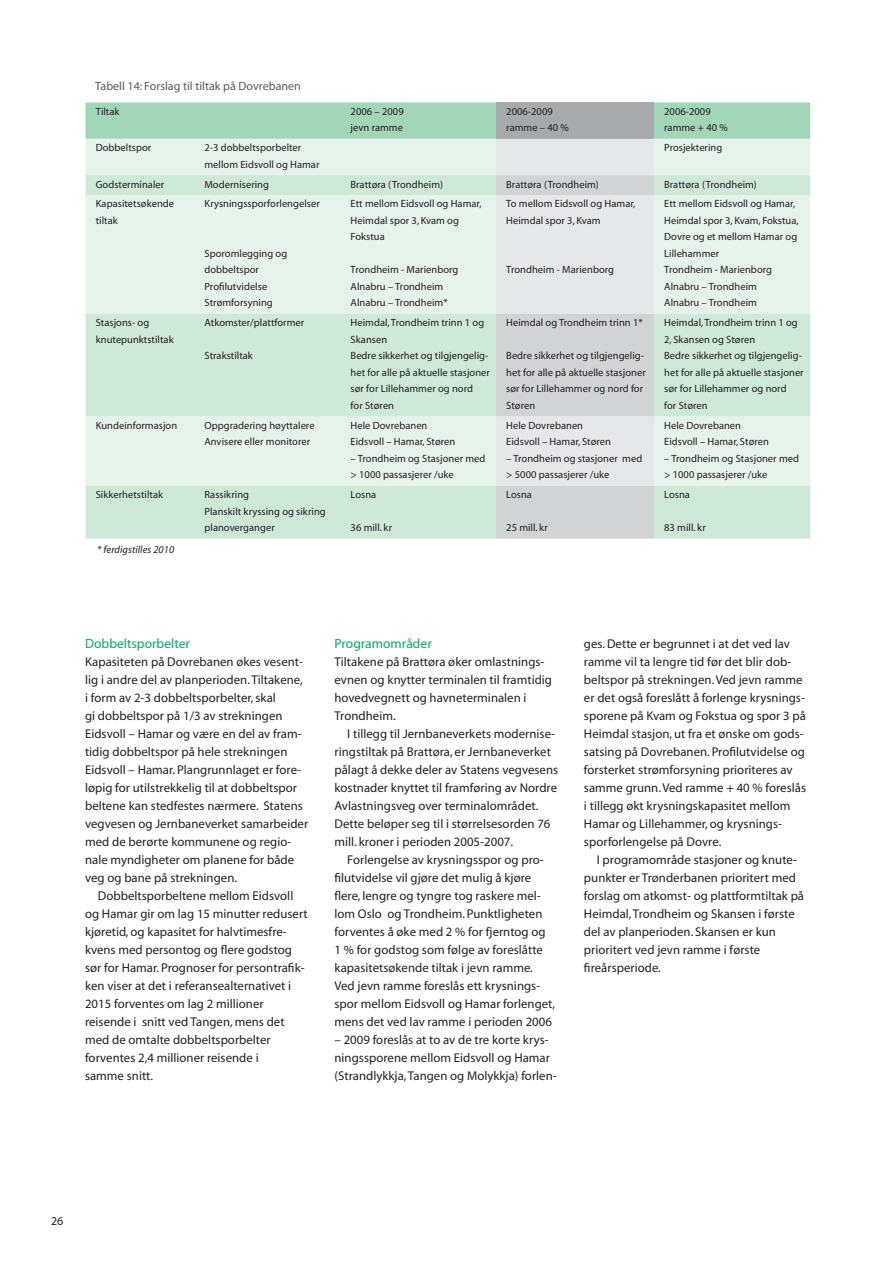
<style>
.page{position:relative;width:893px;height:1263px;background:#fff}
.page>*{position:absolute;margin:0;border:0;box-sizing:border-box;transform-origin:0 0}
.t1{font:13.5px "Myriad";letter-spacing:.005em;color:#00ab65}
.t2{font:12.75px/18px "Myriad";letter-spacing:.005em;color:#231f20}
.t3{font:12px "Myriad";letter-spacing:.005em;color:#58595b}
.t4{font:12px "Myriad";color:#231f20}
.t5{font:10.5px/16.5px "Myriad";letter-spacing:.005em;color:#231f20}
.t6{font:italic 10.5px "Myriad";letter-spacing:.005em;color:#231f20}
</style>
<div class="page">
<div style="left:85px;top:102px;width:725px;height:37px;background:#a2d6b9"></div>
<div style="left:496px;top:102px;width:158px;height:37px;background:#a7a9ac"></div>
<div style="left:85px;top:139px;width:725px;height:36px;background:#e6f3eb"></div>
<div style="left:496px;top:139px;width:158px;height:36px;background:#e6e7e8"></div>
<svg style="left:85px;top:175px;width:725px;height:364px;background:#dbeee2"></svg>
<svg style="left:496px;top:175px;width:158px;height:364px;background:#dbddde"></svg>
<p class="t3" style="left:95px;top:81px;width:207px">Tabell 14: Forslag til tiltak på Dovrebanen</p>
<p class="t5" style="left:96px;top:104px;width:25px">Tiltak</p>
<p class="t5" style="left:351px;top:104px;width:55px">2006 – 2009 jevn ramme</p>
<p class="t5" style="left:506px;top:104px;width:64px">2006-2009 ramme – 40 %</p>
<p class="t5" style="left:664px;top:104px;width:65px">2006-2009 ramme + 40 %</p>
<p class="t5" style="left:96px;top:140px;width:57px">Dobbeltspor</p>
<p class="t5" style="left:204px;top:140px;width:116px">2-3 dobbeltsporbelter mellom Eidsvoll og Hamar</p>
<p class="t5" style="left:664px;top:140px;width:60px">Prosjektering</p>
<p class="t5" style="left:96px;top:177px;width:70px">Godsterminaler</p>
<p class="t5" style="left:204px;top:177px;width:66px">Modernisering</p>
<p class="t5" style="left:350px;top:177px;width:94px">Brattøra (Trondheim)</p>
<p class="t5" style="left:506px;top:177px;width:94px">Brattøra (Trondheim)</p>
<p class="t5" style="left:664px;top:177px;width:94px">Brattøra (Trondheim)</p>
<p class="t5" style="left:96px;top:196px;width:80px">Kapasitetsøkende tiltak</p>
<p class="t5" style="left:205px;top:196px;width:117px">Krysningssporforlengelser</p>
<p class="t5" style="left:205px;top:246px;width:84px">Sporomlegging og dobbeltspor<br>Profilutvidelse<br>Strømforsyning</p>
<p class="t5" style="left:506px;top:196px;width:131px">To mellom Eidsvoll og Hamar,<br>Heimdal spor 3, Kvam</p>
<p class="t5" style="left:506px;top:262px;width:109px">Trondheim - Marienborg</p>
<p class="t5" style="left:664px;top:196px;width:136px">Ett mellom Eidsvoll og Hamar,<br>Heimdal spor 3, Kvam, Fokstua,<br>Dovre og et mellom Hamar og<br>Lillehammer<br>Trondheim - Marienborg<br>Alnabru – Trondheim<br>Alnabru – Trondheim</p>
<p class="t5" style="left:351px;top:196px;width:132px">Ett mellom Eidsvoll og Hamar,<br>Heimdal spor 3, Kvam og<br>Fokstua</p>
<p class="t5" style="left:351px;top:262px;width:109px">Trondheim - Marienborg<br>Alnabru – Trondheim<br>Alnabru – Trondheim*</p>
<p class="t5" style="left:96px;top:315px;width:79px">Stasjons- og knutepunktstiltak</p>
<p class="t5" style="left:205px;top:315px;width:101px">Atkomster/plattformer</p>
<p class="t5" style="left:205px;top:348px;width:50px">Strakstiltak</p>
<p class="t5" style="left:351px;top:315px;width:141px">Heimdal, Trondheim trinn 1 og<br>Skansen<br>Bedre sikkerhet og tilgjengelig&shy;het for alle på aktuelle stasjoner sør for Lillehammer og nord<br>for Støren</p>
<p class="t5" style="left:506px;top:315px;width:138px">Heimdal og Trondheim trinn 1*</p>
<p class="t5" style="left:506px;top:348px;width:141px">Bedre sikkerhet og tilgjengelig&shy;het for alle på aktuelle stasjoner sør for Lillehammer og nord for<br>Støren</p>
<p class="t5" style="left:96px;top:418px;width:83px">Kundeinformasjon</p>
<p class="t5" style="left:205px;top:418px;width:112px">Oppgradering høyttalere<br>Anvisere eller monitorer</p>
<p class="t5" style="left:351px;top:418px;width:106px">Hele Dovrebanen<br>Eidsvoll – Hamar, Støren</p>
<p class="t5" style="left:351px;top:451px;width:136px">– Trondheim og Stasjoner med &gt; 1000 passasjerer /uke</p>
<p class="t5" style="left:96px;top:487px;width:69px">Sikkerhetstiltak</p>
<p class="t5" style="left:205px;top:487px;width:123px">Rassikring<br>Planskilt kryssing og sikring planoverganger</p>
<p class="t5" style="left:351px;top:487px;width:27px">Losna</p>
<p class="t5" style="left:351px;top:520px;width:43px">36 mill. kr</p>
<p class="t6" style="left:97px;top:546px;width:78px">* ferdigstilles 2010</p>
<p class="t5" style="left:506px;top:418px;width:106px">Hele Dovrebanen<br>Eidsvoll – Hamar, Støren</p>
<p class="t5" style="left:506px;top:451px;width:138px">– Trondheim og stasjoner med &gt; 5000 passasjerer /uke</p>
<p class="t5" style="left:506px;top:487px;width:27px">Losna</p>
<p class="t5" style="left:506px;top:520px;width:43px">25 mill. kr</p>
<p class="t5" style="left:664px;top:315px;width:141px">Heimdal, Trondheim trinn 1 og<br>2, Skansen og Støren<br>Bedre sikkerhet og tilgjengelig&shy;het for alle på aktuelle stasjoner sør for Lillehammer og nord<br>for Støren</p>
<p class="t5" style="left:664px;top:418px;width:106px">Hele Dovrebanen<br>Eidsvoll – Hamar, Støren</p>
<p class="t5" style="left:664px;top:451px;width:136px">– Trondheim og Stasjoner med &gt; 1000 passasjerer /uke</p>
<p class="t5" style="left:664px;top:487px;width:27px">Losna</p>
<p class="t5" style="left:664px;top:520px;width:43px">83 mill. kr</p>
<p class="t1" style="left:85px;top:638px;width:106px">Dobbeltsporbelter</p>
<p class="t2" style="left:85px;top:654px;width:225px">Kapasiteten på Dovrebanen økes vesent&shy;lig i andre del av planperioden. Tiltakene, i form av 2-3 dobbeltsporbelter, skal<br>gi dobbeltspor på 1/3 av strekningen Eidsvoll – Hamar og være en del av fram&shy;tidig dobbeltspor på hele strekningen Eidsvoll – Hamar. Plangrunnlaget er fore&shy;løpig for utilstrekkelig til at dobbeltspor beltene kan stedfestes nærmere. Statens vegvesen og Jernbaneverket samarbeider med de berørte kommunene og regio&shy;nale myndigheter om planene for både veg og bane på strekningen.</p>
<p class="t2" style="left:85px;top:888px;width:224px;text-indent:13px">Dobbeltsporbeltene mellom Eidsvoll og Hamar gir om lag 15 minutter redusert kjøretid, og kapasitet for halvtimesfre&shy;kvens med persontog og flere godstog sør for Hamar. Prognoser for persontrafik&shy;ken viser at det i referansealternativet i 2015 forventes om lag 2 millioner reisende i snitt ved Tangen, mens det med de omtalte dobbeltsporbelter forventes 2,4 millioner reisende i<br>samme snitt.</p>
<p class="t1" style="left:334px;top:638px;width:99px">Programområder</p>
<p class="t2" style="left:334px;top:654px;width:219px">Tiltakene på Brattøra øker omlastnings&shy;evnen og knytter terminalen til framtidig hovedvegnett og havneterminalen i<br>Trondheim.</p>
<p class="t2" style="left:334px;top:726px;width:225px;text-indent:13px">I tillegg til Jernbaneverkets modernise&shy;ringstiltak på Brattøra, er Jernbaneverket pålagt å dekke deler av Statens vegvesens kostnader knyttet til framføring av Nordre Avlastningsveg over terminalområdet.<br>Dette beløper seg til i størrelsesorden 76 mill. kroner i perioden 2005-2007.</p>
<p class="t2" style="left:334px;top:852px;width:222px;text-indent:13px">Forlengelse av krysningsspor og pro&shy;filutvidelse vil gjøre det mulig å kjøre flere, lengre og tyngre tog raskere mel&shy;lom Oslo og Trondheim. Punktligheten forventes å øke med 2 % for fjerntog og 1 % for godstog som følge av foreslåtte kapasitetsøkende tiltak i jevn ramme.<br>Ved jevn ramme foreslås ett krysnings&shy;spor mellom Eidsvoll og Hamar forlenget, mens det ved lav ramme i perioden 2006</p>
<p class="t2" style="left:334px;top:1032px;width:224px">– 2009 foreslås at to av de tre korte krys&shy;ningssporene mellom Eidsvoll og Hamar (Strandlykkja, Tangen og Molykkja) forlen-</p>
<p class="t2" style="left:584px;top:636px;width:224px">ges. Dette er begrunnet i at det ved lav ramme vil ta lengre tid før det blir dob&shy;beltspor på strekningen. Ved jevn ramme er det også foreslått å forlenge krysnings&shy;sporene på Kvam og Fokstua og spor 3 på Heimdal stasjon, ut fra et ønske om gods&shy;satsing på Dovrebanen. Profilutvidelse og forsterket strømforsyning prioriteres av samme grunn. Ved ramme + 40 % foreslås i tillegg økt krysningskapasitet mellom Hamar og Lillehammer, og krysnings&shy;sporforlengelse på Dovre.</p>
<p class="t2" style="left:584px;top:852px;width:222px;text-indent:13px">I programområde stasjoner og knute&shy;punkter er Trønderbanen prioritert med forslag om atkomst- og plattformtiltak på Heimdal, Trondheim og Skansen i første del av planperioden. Skansen er kun prioritert ved jevn ramme i første fireårsperiode.</p>
<p class="t4" style="left:51px;top:1216px;width:14px">26</p>
</div>
